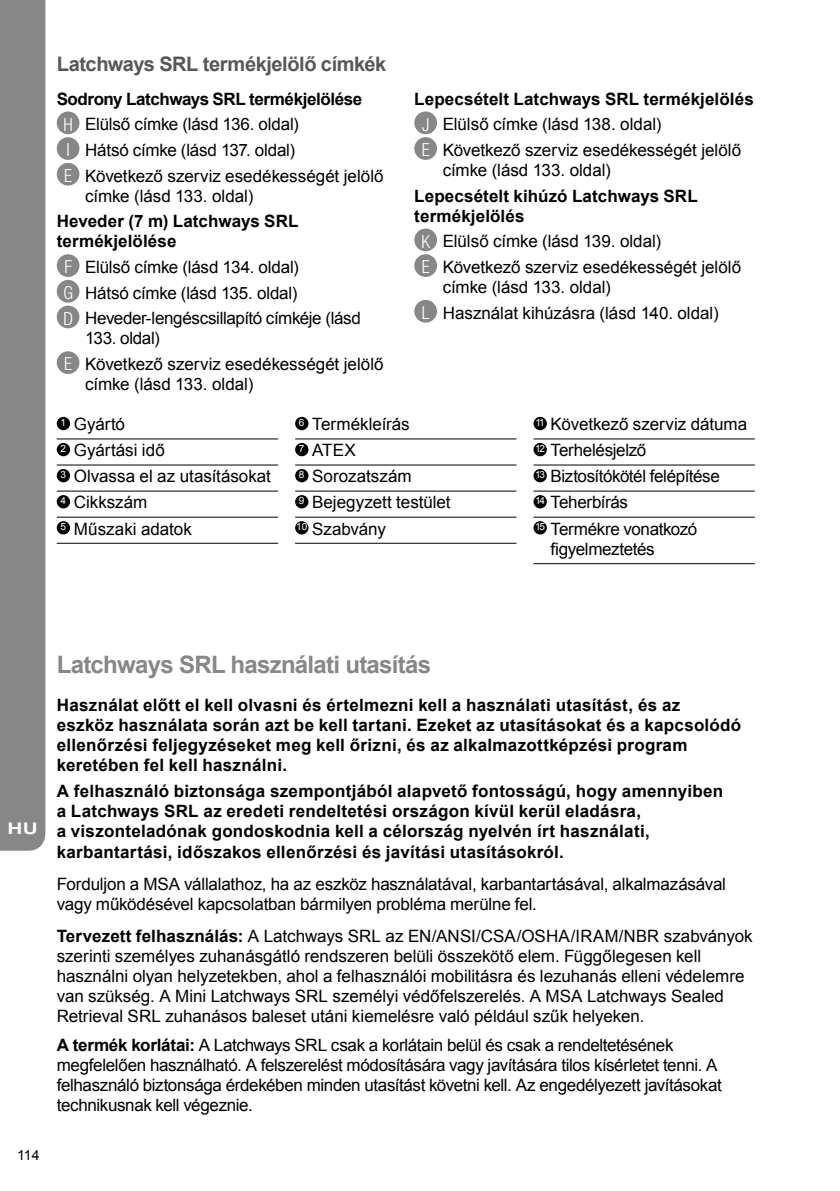
<style>
.page{position:relative;width:840px;height:1191px;background:#fff}
.page>*{position:absolute;margin:0;border:0;box-sizing:border-box;transform-origin:0 0}
.t1{font:700 24px "Arial";letter-spacing:-.03em;color:#878787}
.t2{font:700 20px "Arial";letter-spacing:-.02em;color:#575756}
.t3{font:17px/26px "Arial";letter-spacing:-.01em;color:#000}
.t4{font:700 17px/20px "Arial";letter-spacing:.015em;color:#000}
.t5{font:700 16px "Arial";color:#fff;scale:1.3 1}
.t6{font:14px "Arial";color:#000}
.s1{font-weight:700}
.s2{font-family:"Helvetica Neue LT";font-weight:300;font-stretch:condensed;font-size:18px;color:#fff}
</style>
<div class="page">
<div style="left:0;top:0;width:45px;height:850px;background:#878787"></div>
<div style="left:57px;top:111px;width:22px;height:23px;background:#878787;border-radius:50%"></div>
<div style="left:57px;top:137px;width:22px;height:23px;background:#878787;border-radius:50%"></div>
<div style="left:57px;top:163px;width:22px;height:23px;background:#878787;border-radius:50%"></div>
<div style="left:57px;top:254px;width:22px;height:23px;background:#878787;border-radius:50%"></div>
<div style="left:57px;top:280px;width:22px;height:23px;background:#878787;border-radius:50%"></div>
<div style="left:57px;top:306px;width:22px;height:22px;background:#878787;border-radius:50%"></div>
<div style="left:57px;top:351px;width:22px;height:23px;background:#878787;border-radius:50%"></div>
<div style="left:414px;top:111px;width:23px;height:23px;background:#878787;border-radius:50%"></div>
<div style="left:414px;top:137px;width:23px;height:23px;background:#878787;border-radius:50%"></div>
<div style="left:414px;top:229px;width:23px;height:22px;background:#878787;border-radius:50%"></div>
<div style="left:414px;top:254px;width:23px;height:23px;background:#878787;border-radius:50%"></div>
<div style="left:414px;top:300px;width:23px;height:23px;background:#878787;border-radius:50%"></div>
<hr style="left:57px;top:438px;width:221px;height:1px;background:#000">
<hr style="left:57px;top:465px;width:221px;height:1px;background:#000">
<hr style="left:57px;top:491px;width:221px;height:1px;background:#000">
<hr style="left:57px;top:517px;width:221px;height:1px;background:#000">
<hr style="left:57px;top:543px;width:221px;height:1px;background:#000">
<div style="left:57px;top:417px;width:13px;height:13px;background:#000;border-radius:50%"></div>
<div style="left:57px;top:443px;width:13px;height:13px;background:#000;border-radius:50%"></div>
<div style="left:57px;top:469px;width:13px;height:13px;background:#000;border-radius:50%"></div>
<div style="left:57px;top:495px;width:13px;height:13px;background:#000;border-radius:50%"></div>
<div style="left:57px;top:521px;width:13px;height:13px;background:#000;border-radius:50%"></div>
<hr style="left:295px;top:438px;width:221px;height:1px;background:#000">
<hr style="left:295px;top:465px;width:221px;height:1px;background:#000">
<hr style="left:295px;top:491px;width:221px;height:1px;background:#000">
<hr style="left:295px;top:517px;width:221px;height:1px;background:#000">
<hr style="left:295px;top:543px;width:221px;height:1px;background:#000">
<div style="left:295px;top:417px;width:13px;height:13px;background:#000;border-radius:50%"></div>
<div style="left:295px;top:443px;width:13px;height:13px;background:#000;border-radius:50%"></div>
<div style="left:295px;top:469px;width:13px;height:13px;background:#000;border-radius:50%"></div>
<div style="left:295px;top:495px;width:13px;height:13px;background:#000;border-radius:50%"></div>
<div style="left:295px;top:521px;width:13px;height:13px;background:#000;border-radius:50%"></div>
<hr style="left:533px;top:438px;width:221px;height:1px;background:#000">
<hr style="left:533px;top:465px;width:221px;height:1px;background:#000">
<hr style="left:533px;top:491px;width:221px;height:1px;background:#000">
<hr style="left:533px;top:517px;width:221px;height:1px;background:#000">
<hr style="left:533px;top:563px;width:221px;height:1px;background:#000">
<div style="left:533px;top:417px;width:13px;height:13px;background:#000;border-radius:50%"></div>
<div style="left:533px;top:443px;width:13px;height:13px;background:#000;border-radius:50%"></div>
<div style="left:533px;top:469px;width:13px;height:13px;background:#000;border-radius:50%"></div>
<div style="left:533px;top:495px;width:13px;height:13px;background:#000;border-radius:50%"></div>
<div style="left:533px;top:521px;width:13px;height:13px;background:#000;border-radius:50%"></div>
<p class="t2" style="left:57px;top:51px;width:331px">Latchways SRL termékjelölő címkék</p>
<p class="t3" style="left:63px;top:86px;width:321px;text-indent:-7px"><span class="s1">Sodrony Latchways SRL termékjelölése<br></span><span class="s2">H</span> Elülső címke (lásd 136. oldal)<br><span class="s2">I</span> Hátsó címke (lásd 137. oldal)<br><span class="s2">E</span> Következő szerviz esedékességét jelölő</p>
<p class="t3" style="left:85px;top:183px;width:170px">címke (lásd 133. oldal)</p>
<p class="t4" style="left:57px;top:212px;width:243px">Heveder (7 m) Latchways SRL termékjelölése</p>
<p class="t3" style="left:63px;top:254px;width:299px"><span class="s2">F</span> Elülső címke (lásd 134. oldal)<br><span class="s2">G</span> Hátsó címke (lásd 135. oldal)<br><span class="s2">D</span> Heveder-lengéscsillapító címkéje (lásd</p>
<p class="t3" style="left:64px;top:326px;width:321px;text-indent:21px">133. oldal)<br><span class="s2">E</span> Következő szerviz esedékességét jelölő</p>
<p class="t3" style="left:85px;top:371px;width:170px">címke (lásd 133. oldal)</p>
<p class="t3" style="left:421px;top:86px;width:333px;text-indent:-7px"><span class="s1">Lepecsételt Latchways SRL termékjelölés<br></span><span class="s2">J</span> Elülső címke (lásd 138. oldal)<br><span class="s2">E</span> Következő szerviz esedékességét jelölő</p>
<p class="t3" style="left:442px;top:157px;width:170px">címke (lásd 133. oldal)</p>
<p class="t4" style="left:414px;top:186px;width:285px">Lepecsételt kihúzó Latchways SRL termékjelölés</p>
<p class="t3" style="left:421px;top:229px;width:321px"><span class="s2">K</span> Elülső címke (lásd 139. oldal)<br><span class="s2">E</span> Következő szerviz esedékességét jelölő</p>
<p class="t3" style="left:421px;top:274px;width:298px;text-indent:21px">címke (lásd 133. oldal)<br><span class="s2">L</span> Használat kihúzásra (lásd 140. oldal)</p>
<p class="t3" style="left:61px;top:411px;width:212px"><sup>1</sup> Gyártó<br><sup>2</sup> Gyártási idő<br><sup>3</sup> Olvassa el az utasításokat<br><sup>4</sup> Cikkszám<br><sup>5</sup> Műszaki adatok</p>
<p class="t3" style="left:296px;top:411px;width:156px"><sup>6</sup> Termékleírás<br><sup>7</sup> ATEX<br><sup>8</sup> Sorozatszám<br><sup>9</sup> Bejegyzett testület<br><sup>10</sup> Szabvány</p>
<p class="t3" style="left:534px;top:411px;width:213px"><sup>11</sup> Következő szerviz dátuma<br><sup>12</sup> Terhelésjelző<br><sup>13</sup> Biztosítókötél felépítése<br><sup>14</sup> Teherbírás<br><sup>15</sup> Termékre vonatkozó</p>
<p class="t3" style="left:550px;top:536px;width:106px">figyelmeztetés</p>
<p class="t5" style="left:8px;top:818px;width:25px">HU</p>
<p class="t6" style="left:17px;top:1145px;width:24px">114</p>
<h1 class="t1" style="left:57px;top:649px;width:375px">Latchways SRL használati utasítás</h1>
<p class="t4" style="left:57px;top:696px;width:685px">Használat előtt el kell olvasni és értelmezni kell a használati utasítást, és az eszköz használata során azt be kell tartani. Ezeket az utasításokat és a kapcsolódó ellenőrzési feljegyzéseket meg kell őrizni, és az alkalmazottképzési program keretében fel kell használni.</p>
<p class="t4" style="left:57px;top:781px;width:667px">A felhasználó biztonsága szempontjából alapvető fontosságú, hogy amennyiben a Latchways SRL az eredeti rendeltetési országon kívül kerül eladásra,<br>a viszonteladónak gondoskodnia kell a célország nyelvén írt használati, karbantartási, időszakos ellenőrzési és javítási utasításokról.</p>
<p class="t3" style="left:57px;top:874px;width:670px;line-height:20px">Forduljon a MSA vállalathoz, ha az eszköz használatával, karbantartásával, alkalmazásával vagy működésével kapcsolatban bármilyen probléma merülne fel.</p>
<p class="t3" style="left:57px;top:926px;width:697px;line-height:20px"><span class="s1">Tervezett felhasználás:</span> A Latchways SRL az EN/ANSI/CSA/OSHA/IRAM/NBR szabványok szerinti személyes zuhanásgátló rendszeren belüli összekötő elem. Függőlegesen kell használni olyan helyzetekben, ahol a felhasználói mobilitásra és lezuhanás elleni védelemre van szükség. A Mini Latchways SRL személyi védőfelszerelés. A MSA Latchways Sealed Retrieval SRL zuhanásos baleset utáni kiemelésre való például szűk helyeken.</p>
<p class="t3" style="left:57px;top:1035px;width:666px;line-height:20px"><span class="s1">A termék korlátai:</span> A Latchways SRL csak a korlátain belül és csak a rendeltetésének megfelelően használható. A felszerelést módosítására vagy javítására tilos kísérletet tenni. A felhasználó biztonsága érdekében minden utasítást követni kell. Az engedélyezett javításokat technikusnak kell végeznie.</p>
</div>
